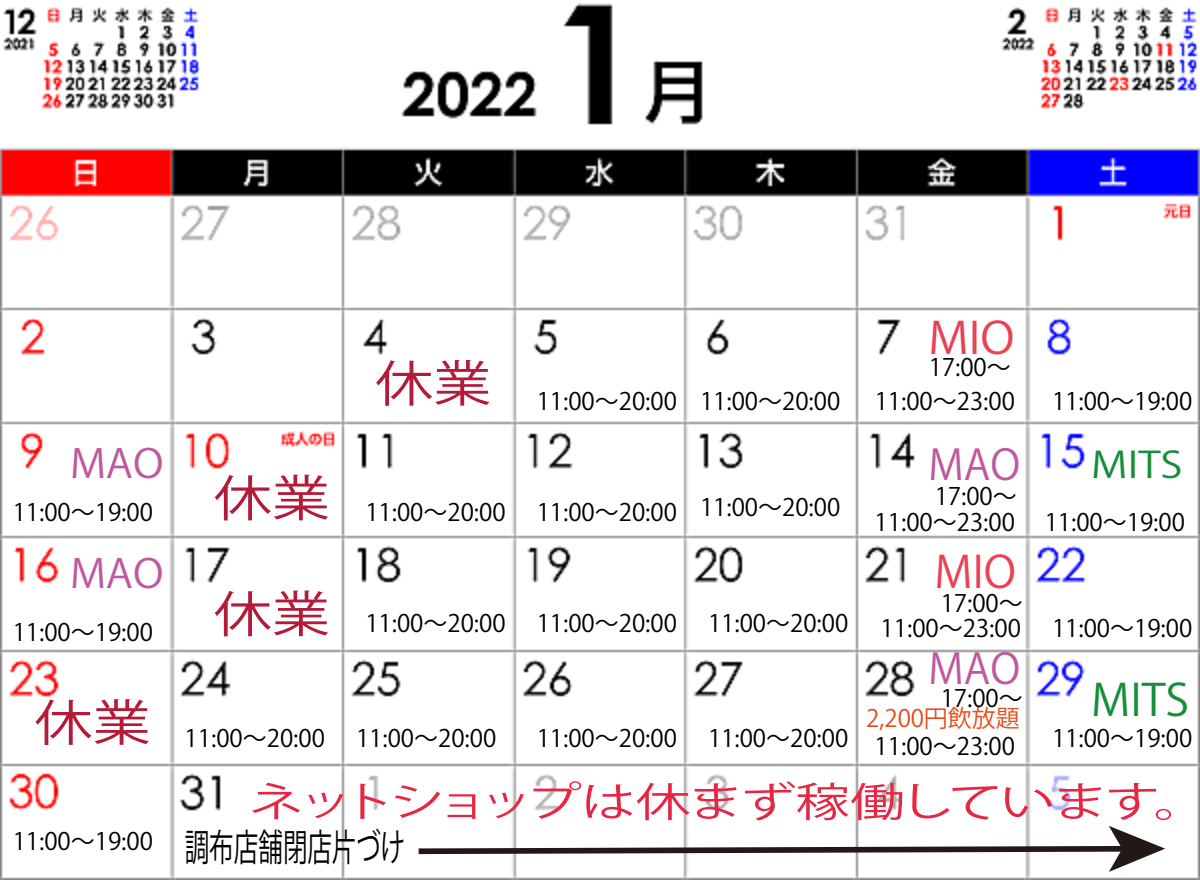
<style>
.page{position:relative;width:1200px;height:880px;background:#fff}
.page>*{position:absolute;margin:0;border:0;box-sizing:border-box;transform-origin:0 0}
.t1{font:49.2px "Koz Go Pr 6 N";color:#b41b39;scale:1.18 1}
.t2{font:43.6px "Koz Go Pr 6 N";color:#178e3b}
.t3{font:43.6px "Koz Go Pr 6 N";color:#e84254;scale:1.06 1}
.t4{font:43.6px "Koz Go Pr 6 N";color:#e84254}
.t5{font:41.6px "Koz Go Pr 6 N";color:#bf599d}
.t6{font:40.6px "Koz Go Pr 6 N";letter-spacing:-.04em;color:#e72643;scale:1.35 1}
.t7{font:39.4px "Koz Go Pr 6 N";color:#bf599d;scale:1.05 1}
.t8{font:37.4px "Koz Go Pr 6 N";color:#000;scale:.66 1}
.t9{font:36px "Koz Go Pr 6 N";color:#178e3b;scale:1.16 1}
.t10{font:24px "Koz Go Pr 6 N";color:#000}
.t11{font:24px "Koz Go Pr 6 N";color:#e94b19}
</style>
<div class="page">
<img style="left:0;top:3px;width:1200px;height:877px">
<svg style="left:413px;top:826px;width:752px;height:46px"></svg>
<h1 class="t1" style="left:375px;top:356px;width:100px">休業</h1>
<h2 class="t3" style="left:929px;top:313px;width:83px">MIO</h2>
<p class="t10" style="left:929px;top:354px;width:84px">17:00～</p>
<p class="t10" style="left:537px;top:388px;width:305px">11:00～20:00 11:00～20:00</p>
<p class="t10" style="left:875px;top:388px;width:142px">11:00～23:00</p>
<p class="t10" style="left:1052px;top:388px;width:142px">11:00～19:00</p>
<h3 class="t7" style="left:70px;top:441px;width:91px">MAO</h3>
<h1 class="t1" style="left:214px;top:470px;width:100px">休業</h1>
<p class="t10" style="left:13px;top:499px;width:142px">11:00～19:00</p>
<p class="t10" style="left:537px;top:496px;width:305px">11:00～20:00 11:00～20:00</p>
<p class="t10" style="left:365px;top:499px;width:142px">11:00～20:00</p>
<h3 class="t5" style="left:929px;top:441px;width:93px">MAO</h3>
<p class="t10" style="left:875px;top:508px;width:142px">11:00～23:00</p>
<p class="t10" style="left:935px;top:483px;width:84px">17:00～</p>
<h3 class="t9" style="left:1091px;top:444px;width:80px">MITS</h3>
<p class="t10" style="left:1045px;top:508px;width:142px">11:00～19:00</p>
<h2 class="t4" style="left:935px;top:547px;width:83px">MIO</h2>
<h3 class="t7" style="left:70px;top:551px;width:91px">MAO</h3>
<h1 class="t1" style="left:214px;top:586px;width:100px">休業</h1>
<p class="t10" style="left:941px;top:590px;width:84px">17:00～</p>
<p class="t10" style="left:708px;top:610px;width:142px">11:00～20:00</p>
<p class="t10" style="left:365px;top:610px;width:142px">11:00～20:00</p>
<p class="t10" style="left:537px;top:610px;width:142px">11:00～20:00</p>
<p class="t10" style="left:881px;top:615px;width:142px">11:00～23:00</p>
<p class="t10" style="left:13px;top:618px;width:142px">11:00～19:00</p>
<p class="t10" style="left:1052px;top:615px;width:142px">11:00～19:00</p>
<h1 class="t1" style="left:35px;top:695px;width:100px">休業</h1>
<p class="t10" style="left:13px;top:828px;width:142px">11:00～19:00</p>
<p class="t10" style="left:185px;top:724px;width:142px">11:00～20:00</p>
<p class="t10" style="left:356px;top:724px;width:142px">11:00～20:00</p>
<p class="t10" style="left:537px;top:724px;width:142px">11:00～20:00</p>
<p class="t10" style="left:708px;top:724px;width:142px">11:00～20:00</p>
<h3 class="t5" style="left:929px;top:645px;width:93px">MAO</h3>
<p class="t10" style="left:941px;top:684px;width:84px">17:00～</p>
<p class="t11" style="left:866px;top:705px;width:155px">2,200円飲放題</p>
<p class="t10" style="left:875px;top:732px;width:142px">11:00～23:00</p>
<h2 class="t2" style="left:1091px;top:675px;width:99px">MITS</h2>
<p class="t10" style="left:1052px;top:724px;width:142px">11:00～19:00</p>
<h3 class="t6" style="left:249px;top:779px;width:712px">ネットショップは休まず稼働しています。</h3>
<h3 class="t8" style="left:185px;top:827px;width:336px">調布店舗閉店片づけ</h3>
</div>
